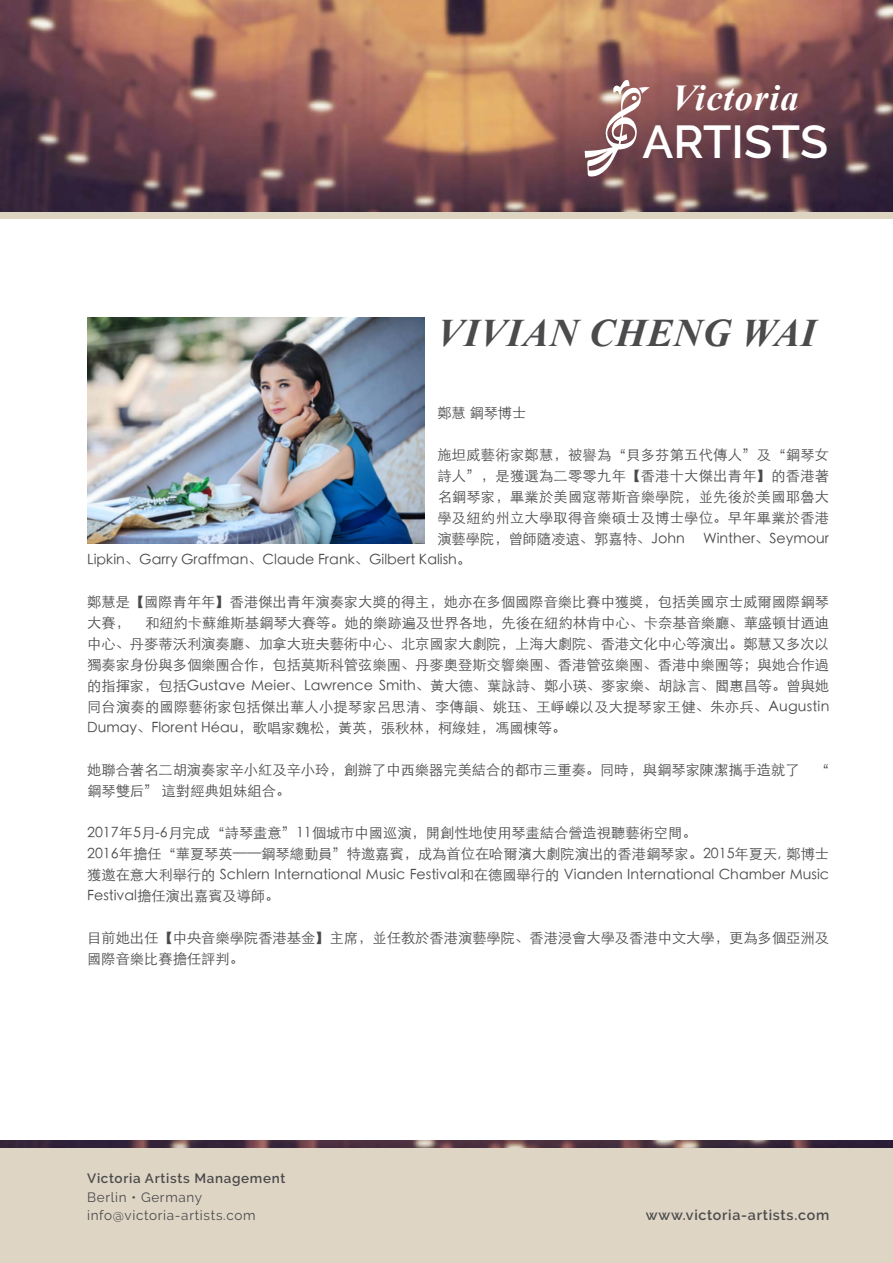
<style>
.page{position:relative;width:893px;height:1263px;background:#fff}
.page>*{position:absolute;margin:0;border:0;box-sizing:border-box;transform-origin:0 0}
.t1{font:600 45.9px "Raleway";color:#fff}
.t2{font:italic 700 39px "Times New Roman";letter-spacing:.02em;color:#4b4b4d}
.t3{font:italic 700 36.45px "Times New Roman";letter-spacing:.03em;color:#fff}
.t4{font:300 14.25px/21px "ST Heiti SC";color:#4b4b4d}
.t5{font:600 14.25px "Raleway";letter-spacing:.05em;color:#4b4b4d}
.t6{font:13.5px/18px "Raleway";letter-spacing:.05em;color:#4b4b4d}
.t7{font:600 13.5px "Raleway";letter-spacing:.05em;color:#4b4b4d}
</style>
<div class="page">
<img style="left:0;top:0;width:893px;height:213px">
<img style="left:0;top:1141px;width:893px;height:7px">
<div style="left:0;top:1148px;width:893px;height:115px;background:#ded5c4"></div>
<div style="left:0;top:213px;width:893px;height:6px;background:#ddd4c2"></div>
<svg style="left:585px;top:79px;width:65px;height:98px"></svg>
<img style="left:87px;top:318px;width:338px;height:225px">
<h3 class="t3" style="left:672px;top:73px;width:129px">Victoria</h3>
<h1 class="t1" style="left:642px;top:115px;width:187px">ARTISTS</h1>
<h2 class="t2" style="left:437px;top:305px;width:380px">VIVIAN CHENG WAI</h2>
<p class="t4" style="left:437px;top:401px;width:91px">鄭慧 鋼琴博士</p>
<p class="t4" style="left:437px;top:443px;width:393px;text-align:justify">施坦威藝術家鄭慧，被譽為“貝多芬第五代傳人”及“鋼琴女詩人”，是獲選為二零零九年【香港十大傑出青年】的香港著名鋼琴家，畢業於美國寇蒂斯音樂學院，並先後於美國耶魯大學及紐約州立大學取得音樂碩士及博士學位。早年畢業於香港演藝學院，曾師隨凌遠、郭嘉特、John</p>
<p class="t4" style="left:703px;top:527px;width:128px">Winther、Seymour</p>
<p class="t4" style="left:87px;top:548px;width:386px">Lipkin、Garry Graffman、Claude Frank、Gilbert Kalish。</p>
<p class="t4" style="left:87px;top:590px;width:744px;text-align:justify">鄭慧是【國際青年年】香港傑出青年演奏家大獎的得主，她亦在多個國際音樂比賽中獲獎，包括美國京士威爾國際鋼琴大賽， 和紐約卡蘇維斯基鋼琴大賽等。她的樂跡遍及世界各地，先後在紐約林肯中心、卡奈基音樂廳、華盛頓甘迺迪中心、丹麥蒂沃利演奏廳、加拿大班夫藝術中心、北京國家大劇院，上海大劇院、香港文化中心等演出。鄭慧又多次以獨奏家身份與多個樂團合作，包括莫斯科管弦樂團、丹麥奧登斯交響樂團、香港管弦樂團、香港中樂團等；與她合作過的指揮家，包括Gustave Meier、Lawrence Smith、黃大德、葉詠詩、鄭小瑛、麥家樂、胡詠言、閻惠昌等。曾與她同台演奏的國際藝術家包括傑出華人小提琴家呂思清、李傳韻、姚珏、王崢嶸以及大提琴家王健、朱亦兵、Augustin Dumay、Florent Héau，歌唱家魏松，黃英，張秋林，柯綠娃，馮國棟等。</p>
<p class="t4" style="left:87px;top:758px;width:743px">她聯合著名二胡演奏家辛小紅及辛小玲，創辦了中西樂器完美結合的都市三重奏。同時，與鋼琴家陳潔攜手造就了 “鋼琴雙后” 這對經典姐妹組合。</p>
<p class="t4" style="left:87px;top:821px;width:743px">2017年5月-6月完成“詩琴畫意”11個城市中國巡演，開創性地使用琴畫結合營造視聽藝術空間。<br>2016年擔任“華夏琴英——鋼琴總動員”特邀嘉賓，成為首位在哈爾濱大劇院演出的香港鋼琴家。2015年夏天, 鄭博士獲邀在意大利舉行的 Schlern International Music Festival和在德國舉行的 Vianden International Chamber Music Festival擔任演出嘉賓及導師。</p>
<p class="t4" style="left:87px;top:926px;width:743px">目前她出任【中央音樂學院香港基金】主席，並任教於香港演藝學院、香港浸會大學及香港中文大學，更為多個亞洲及國際音樂比賽擔任評判。</p>
<p class="t7" style="left:87px;top:1170px;width:200px">Victoria Artists Management</p>
<p class="t6" style="left:87px;top:1188px;width:170px">Berlin • Germany info@victoria-artists.com</p>
<p class="t5" style="left:646px;top:1206px;width:185px">www.victoria-artists.com</p>
</div>
